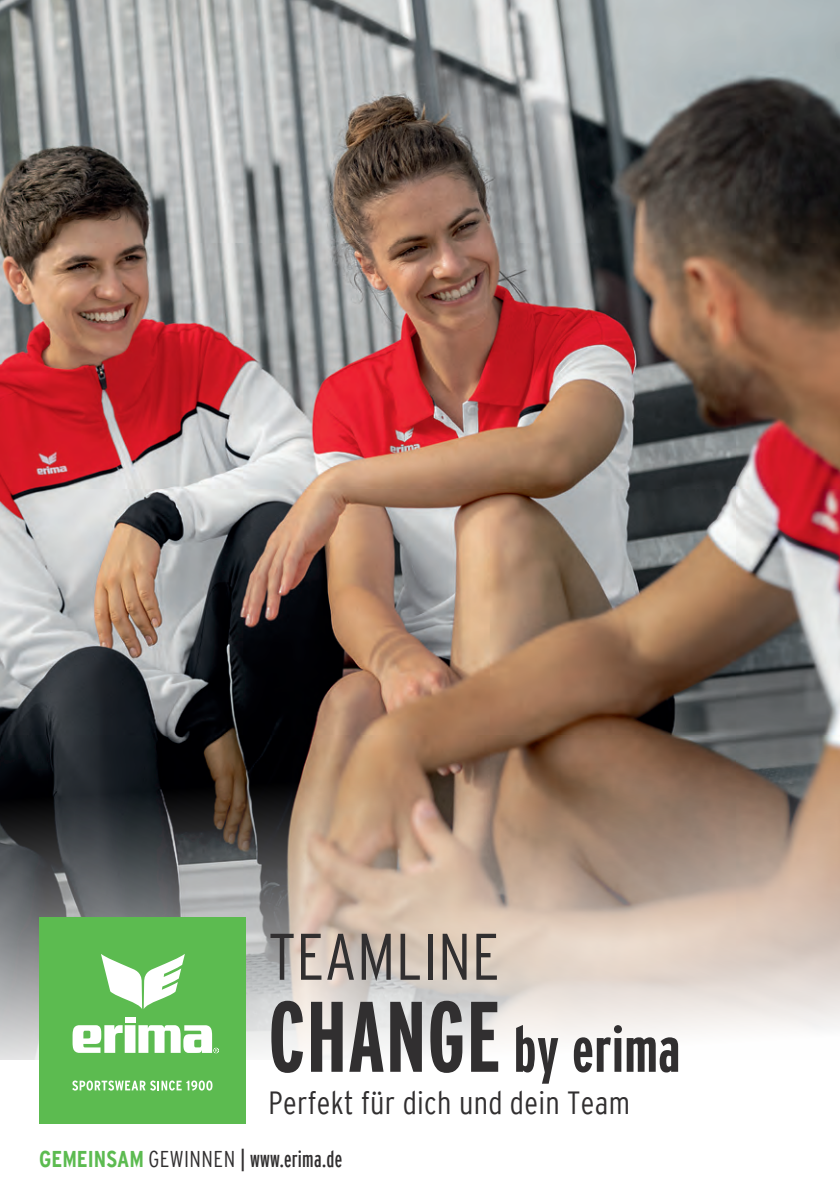
<style>
.page{position:relative;width:840px;height:1191px;background:#fff}
.page>*{position:absolute;margin:0;border:0;box-sizing:border-box;transform-origin:0 0}
.t1{font:300 condensed 65.6px "Interstate";letter-spacing:.01em;color:#312f30}
.t2{font:700 extra-condensed 64.2px "Interstate";letter-spacing:.01em;color:#312f30}
.t3{font:300 condensed 32px "Interstate";letter-spacing:.01em;color:#312f30}
.t4{font:extra-condensed 22.8px "Interstate";letter-spacing:.01em;color:#312f30}
.s1{font-size:100px}
.s2{font-weight:700;font-stretch:condensed;color:#5cbb50}
.s3{font-weight:300;font-stretch:condensed}
</style>
<div class="page">
<img style="left:0;top:0;width:839px;height:1059px">
<div style="left:39px;top:917px;width:207px;height:206px;background:#5cbb50"></div>
<svg style="left:101px;top:954px;width:84px;height:55px"></svg>
<div style="left:125px;top:1017px;width:10px;height:5px;background:#fff"></div>
<svg style="left:72px;top:1025px;width:147px;height:28px"></svg>
<svg style="left:72px;top:1080px;width:140px;height:10px"></svg>
<h1 class="t1" style="left:268px;top:919px;width:232px">TEAMLINE</h1>
<h2 class="t2" style="left:268px;top:1013px;width:413px"><span class="s1">CHANGE</span> by erima</h2>
<h3 class="t3" style="left:268px;top:1084px;width:363px">Perfekt für dich und dein Team</h3>
<p class="t4" style="left:39px;top:1146px;width:304px"><span class="s2">GEMEINSAM</span> <span class="s3">GEWINNEN</span> | www.erima.de</p>
</div>
